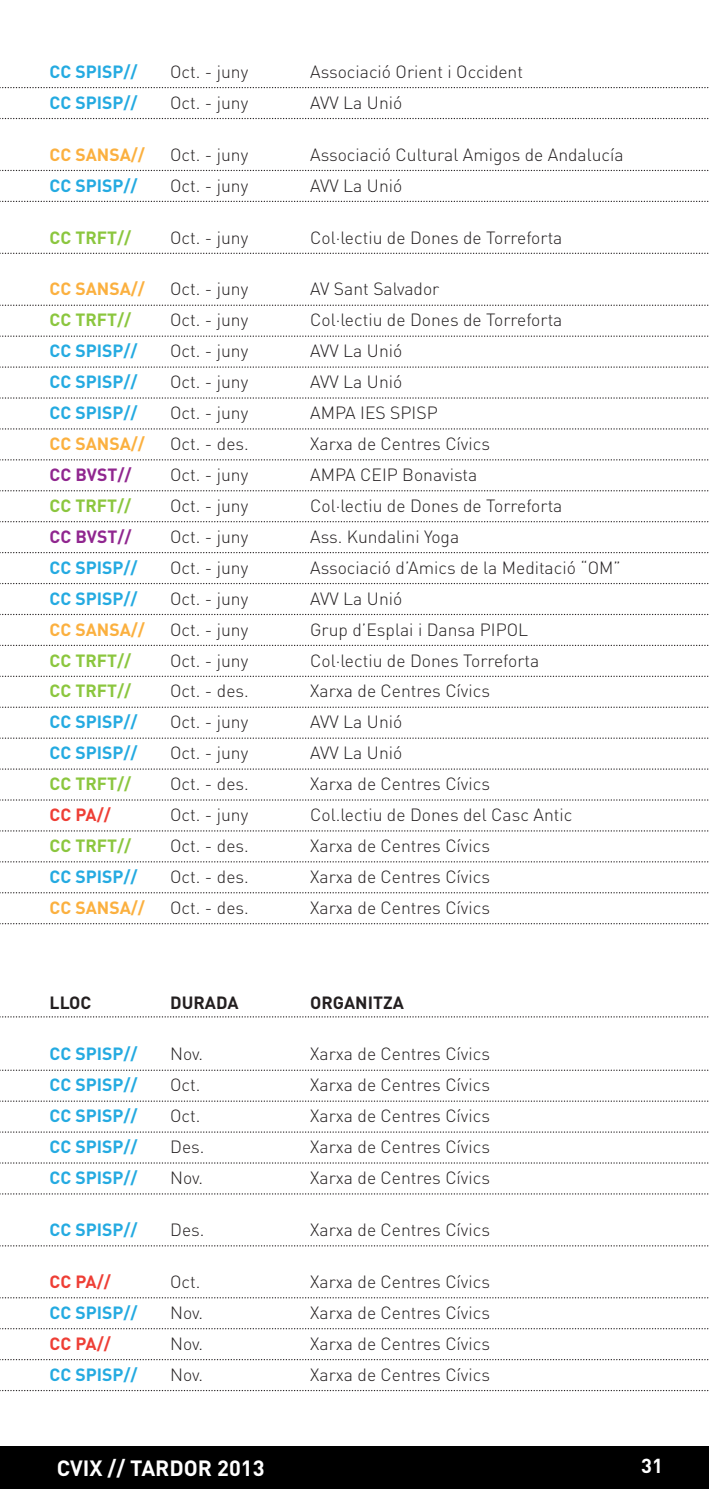
<style>
.page{position:relative;width:709px;height:1489px;background:#fff}
.page>*{position:absolute;margin:0;border:0;box-sizing:border-box;transform-origin:0 0}
.t1{font:700 21.75px "DIN";color:#fff}
.t2{font:700 20px "DIN";color:#fff}
.t3{font:300 17.5px "DIN";color:#231f20}
.t4{font:700 17.5px "DIN";color:#24aae1}
.t5{font:700 17.5px "DIN";color:#8bc63e}
.t6{font:700 17.5px "DIN";color:#fbb03f}
.t7{font:700 17.5px "DIN";color:#231f20}
.t8{font:700 17.5px "DIN";letter-spacing:-.025em;color:#ee3e35}
.t9{font:700 17.5px "DIN";color:#90268f}
</style>
<div class="page">
<div style="left:0;top:1446px;width:709px;height:42px;background:#000"></div>
<svg style="left:0;top:87px;width:709px;height:1px"></svg>
<svg style="left:0;top:118px;width:709px;height:1px"></svg>
<svg style="left:0;top:170px;width:709px;height:1px"></svg>
<svg style="left:0;top:201px;width:709px;height:1px"></svg>
<svg style="left:0;top:253px;width:709px;height:1px"></svg>
<svg style="left:0;top:304px;width:709px;height:2px"></svg>
<svg style="left:0;top:335px;width:709px;height:2px"></svg>
<svg style="left:0;top:366px;width:709px;height:2px"></svg>
<svg style="left:0;top:397px;width:709px;height:1px"></svg>
<svg style="left:0;top:428px;width:709px;height:1px"></svg>
<svg style="left:0;top:459px;width:709px;height:1px"></svg>
<svg style="left:0;top:490px;width:709px;height:1px"></svg>
<svg style="left:0;top:521px;width:709px;height:1px"></svg>
<svg style="left:0;top:552px;width:709px;height:1px"></svg>
<svg style="left:0;top:583px;width:709px;height:1px"></svg>
<svg style="left:0;top:614px;width:709px;height:1px"></svg>
<svg style="left:0;top:644px;width:709px;height:2px"></svg>
<svg style="left:0;top:675px;width:709px;height:2px"></svg>
<svg style="left:0;top:706px;width:709px;height:1px"></svg>
<svg style="left:0;top:737px;width:709px;height:1px"></svg>
<svg style="left:0;top:768px;width:709px;height:1px"></svg>
<svg style="left:0;top:799px;width:709px;height:1px"></svg>
<svg style="left:0;top:830px;width:709px;height:1px"></svg>
<svg style="left:0;top:861px;width:709px;height:1px"></svg>
<svg style="left:0;top:892px;width:709px;height:1px"></svg>
<svg style="left:0;top:923px;width:709px;height:1px"></svg>
<svg style="left:0;top:1016px;width:709px;height:1px"></svg>
<svg style="left:0;top:1069px;width:709px;height:1px"></svg>
<svg style="left:0;top:1100px;width:709px;height:1px"></svg>
<svg style="left:0;top:1131px;width:709px;height:1px"></svg>
<svg style="left:0;top:1162px;width:709px;height:1px"></svg>
<svg style="left:0;top:1193px;width:709px;height:1px"></svg>
<svg style="left:0;top:1245px;width:709px;height:1px"></svg>
<svg style="left:0;top:1297px;width:709px;height:1px"></svg>
<svg style="left:0;top:1328px;width:709px;height:1px"></svg>
<svg style="left:0;top:1359px;width:709px;height:1px"></svg>
<p class="t4" style="left:50px;top:60px;width:89px">CC SPISP//</p>
<p class="t3" style="left:170px;top:61px;width:80px">Oct. - juny</p>
<p class="t3" style="left:310px;top:61px;width:214px">Associació Orient i Occident</p>
<p class="t4" style="left:50px;top:91px;width:89px">CC SPISP//</p>
<p class="t3" style="left:170px;top:92px;width:80px">Oct. - juny</p>
<p class="t3" style="left:310px;top:92px;width:94px">AVV La Unió</p>
<p class="t6" style="left:50px;top:143px;width:97px">CC SANSA//</p>
<p class="t3" style="left:170px;top:144px;width:80px">Oct. - juny</p>
<p class="t3" style="left:310px;top:144px;width:315px">Associació Cultural Amigos de Andalucía</p>
<p class="t4" style="left:50px;top:174px;width:89px">CC SPISP//</p>
<p class="t3" style="left:170px;top:174px;width:80px">Oct. - juny</p>
<p class="t3" style="left:310px;top:174px;width:94px">AVV La Unió</p>
<p class="t5" style="left:50px;top:226px;width:83px">CC TRFT//</p>
<p class="t3" style="left:170px;top:226px;width:80px">Oct. - juny</p>
<p class="t3" style="left:310px;top:226px;width:254px">Col·lectiu de Dones de Torreforta</p>
<p class="t6" style="left:50px;top:278px;width:97px">CC SANSA//</p>
<p class="t3" style="left:170px;top:278px;width:80px">Oct. - juny</p>
<p class="t3" style="left:310px;top:278px;width:131px">AV Sant Salvador</p>
<p class="t5" style="left:50px;top:308px;width:83px">CC TRFT//</p>
<p class="t3" style="left:170px;top:309px;width:80px">Oct. - juny</p>
<p class="t3" style="left:310px;top:309px;width:254px">Col·lectiu de Dones de Torreforta</p>
<p class="t4" style="left:50px;top:339px;width:89px">CC SPISP//</p>
<p class="t3" style="left:170px;top:340px;width:80px">Oct. - juny</p>
<p class="t3" style="left:310px;top:340px;width:94px">AVV La Unió</p>
<p class="t4" style="left:50px;top:370px;width:89px">CC SPISP//</p>
<p class="t3" style="left:170px;top:371px;width:80px">Oct. - juny</p>
<p class="t3" style="left:310px;top:371px;width:94px">AVV La Unió</p>
<p class="t4" style="left:50px;top:401px;width:89px">CC SPISP//</p>
<p class="t3" style="left:170px;top:402px;width:80px">Oct. - juny</p>
<p class="t3" style="left:310px;top:402px;width:129px">AMPA IES SPISP</p>
<p class="t6" style="left:50px;top:432px;width:97px">CC SANSA//</p>
<p class="t3" style="left:170px;top:433px;width:80px">Oct. - des.</p>
<p class="t3" style="left:310px;top:433px;width:181px">Xarxa de Centres Cívics</p>
<p class="t9" style="left:50px;top:463px;width:83px">CC BVST//</p>
<p class="t3" style="left:170px;top:464px;width:80px">Oct. - juny</p>
<p class="t3" style="left:310px;top:464px;width:168px">AMPA CEIP Bonavista</p>
<p class="t5" style="left:50px;top:494px;width:83px">CC TRFT//</p>
<p class="t3" style="left:170px;top:495px;width:80px">Oct. - juny</p>
<p class="t3" style="left:310px;top:495px;width:254px">Col·lectiu de Dones de Torreforta</p>
<p class="t9" style="left:50px;top:525px;width:83px">CC BVST//</p>
<p class="t3" style="left:170px;top:525px;width:80px">Oct. - juny</p>
<p class="t3" style="left:310px;top:525px;width:150px">Ass. Kundalini Yoga</p>
<p class="t4" style="left:50px;top:556px;width:89px">CC SPISP//</p>
<p class="t3" style="left:170px;top:556px;width:80px">Oct. - juny</p>
<p class="t3" style="left:310px;top:556px;width:312px">Associació d’Amics de la Meditació “OM”</p>
<p class="t4" style="left:50px;top:587px;width:89px">CC SPISP//</p>
<p class="t3" style="left:170px;top:587px;width:80px">Oct. - juny</p>
<p class="t3" style="left:310px;top:587px;width:94px">AVV La Unió</p>
<p class="t6" style="left:50px;top:617px;width:97px">CC SANSA//</p>
<p class="t3" style="left:170px;top:618px;width:80px">Oct. - juny</p>
<p class="t3" style="left:310px;top:618px;width:219px">Grup d’Esplai i Dansa PIPOL</p>
<p class="t5" style="left:50px;top:648px;width:83px">CC TRFT//</p>
<p class="t3" style="left:170px;top:649px;width:80px">Oct. - juny</p>
<p class="t3" style="left:310px;top:649px;width:230px">Col·lectiu de Dones Torreforta</p>
<p class="t5" style="left:50px;top:679px;width:83px">CC TRFT//</p>
<p class="t3" style="left:170px;top:680px;width:80px">Oct. - des.</p>
<p class="t3" style="left:310px;top:680px;width:181px">Xarxa de Centres Cívics</p>
<p class="t4" style="left:50px;top:710px;width:89px">CC SPISP//</p>
<p class="t3" style="left:170px;top:711px;width:80px">Oct. - juny</p>
<p class="t3" style="left:310px;top:711px;width:94px">AVV La Unió</p>
<p class="t4" style="left:50px;top:741px;width:89px">CC SPISP//</p>
<p class="t3" style="left:170px;top:742px;width:80px">Oct. - juny</p>
<p class="t3" style="left:310px;top:742px;width:94px">AVV La Unió</p>
<p class="t5" style="left:50px;top:772px;width:83px">CC TRFT//</p>
<p class="t3" style="left:170px;top:773px;width:80px">Oct. - des.</p>
<p class="t3" style="left:310px;top:773px;width:181px">Xarxa de Centres Cívics</p>
<p class="t8" style="left:50px;top:803px;width:63px">CC PA//</p>
<p class="t3" style="left:170px;top:804px;width:80px">Oct. - juny</p>
<p class="t3" style="left:310px;top:804px;width:264px">Col.lectiu de Dones del Casc Antic</p>
<p class="t5" style="left:50px;top:834px;width:83px">CC TRFT//</p>
<p class="t3" style="left:170px;top:835px;width:80px">Oct. - des.</p>
<p class="t3" style="left:310px;top:835px;width:181px">Xarxa de Centres Cívics</p>
<p class="t4" style="left:50px;top:865px;width:89px">CC SPISP//</p>
<p class="t3" style="left:170px;top:865px;width:80px">Oct. - des.</p>
<p class="t3" style="left:310px;top:865px;width:181px">Xarxa de Centres Cívics</p>
<p class="t6" style="left:50px;top:896px;width:97px">CC SANSA//</p>
<p class="t3" style="left:170px;top:896px;width:80px">Oct. - des.</p>
<p class="t3" style="left:310px;top:896px;width:181px">Xarxa de Centres Cívics</p>
<p class="t7" style="left:50px;top:991px;width:43px">LLOC</p>
<p class="t7" style="left:170px;top:991px;width:70px">DURADA</p>
<p class="t7" style="left:310px;top:991px;width:95px">ORGANITZA</p>
<p class="t4" style="left:50px;top:1042px;width:89px">CC SPISP//</p>
<p class="t3" style="left:170px;top:1043px;width:34px">Nov.</p>
<p class="t3" style="left:310px;top:1043px;width:181px">Xarxa de Centres Cívics</p>
<p class="t4" style="left:50px;top:1073px;width:89px">CC SPISP//</p>
<p class="t3" style="left:170px;top:1074px;width:32px">Oct.</p>
<p class="t3" style="left:310px;top:1074px;width:181px">Xarxa de Centres Cívics</p>
<p class="t4" style="left:50px;top:1104px;width:89px">CC SPISP//</p>
<p class="t3" style="left:170px;top:1105px;width:32px">Oct.</p>
<p class="t3" style="left:310px;top:1105px;width:181px">Xarxa de Centres Cívics</p>
<p class="t4" style="left:50px;top:1135px;width:89px">CC SPISP//</p>
<p class="t3" style="left:170px;top:1136px;width:36px">Des.</p>
<p class="t3" style="left:310px;top:1136px;width:181px">Xarxa de Centres Cívics</p>
<p class="t4" style="left:50px;top:1166px;width:89px">CC SPISP//</p>
<p class="t3" style="left:170px;top:1166px;width:34px">Nov.</p>
<p class="t3" style="left:310px;top:1166px;width:181px">Xarxa de Centres Cívics</p>
<p class="t4" style="left:50px;top:1218px;width:89px">CC SPISP//</p>
<p class="t3" style="left:170px;top:1218px;width:36px">Des.</p>
<p class="t3" style="left:310px;top:1218px;width:181px">Xarxa de Centres Cívics</p>
<p class="t8" style="left:50px;top:1270px;width:63px">CC PA//</p>
<p class="t3" style="left:170px;top:1270px;width:32px">Oct.</p>
<p class="t3" style="left:310px;top:1270px;width:181px">Xarxa de Centres Cívics</p>
<p class="t4" style="left:50px;top:1300px;width:89px">CC SPISP//</p>
<p class="t3" style="left:170px;top:1301px;width:34px">Nov.</p>
<p class="t3" style="left:310px;top:1301px;width:181px">Xarxa de Centres Cívics</p>
<p class="t8" style="left:50px;top:1331px;width:63px">CC PA//</p>
<p class="t3" style="left:170px;top:1332px;width:34px">Nov.</p>
<p class="t3" style="left:310px;top:1332px;width:181px">Xarxa de Centres Cívics</p>
<p class="t4" style="left:50px;top:1362px;width:89px">CC SPISP//</p>
<p class="t3" style="left:170px;top:1363px;width:34px">Nov.</p>
<p class="t3" style="left:310px;top:1363px;width:181px">Xarxa de Centres Cívics</p>
<p class="t1" style="left:57px;top:1453px;width:209px">CVIX // TARDOR 2013</p>
<p class="t2" style="left:641px;top:1451px;width:23px">31</p>
</div>
